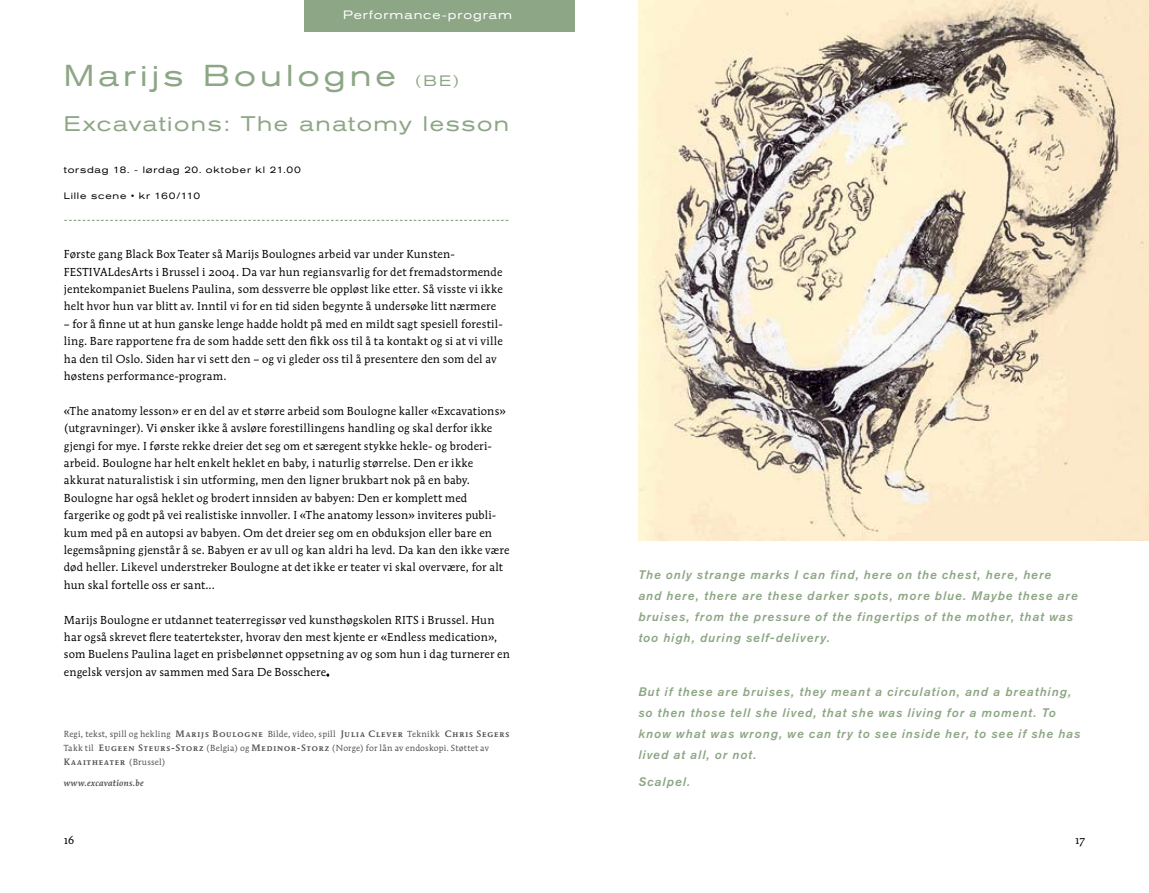
<style>
.page{position:relative;width:1149px;height:893px;background:#fff}
.page>*{position:absolute;margin:0;border:0;box-sizing:border-box;transform-origin:0 0}
.t1{font:expanded 30px "Akzidenz Grotesk BE";letter-spacing:.14em;color:#8da685}
.t2{font:expanded 21px "Akzidenz Grotesk BE";letter-spacing:.07em;color:#8da685}
.t3{font:italic 500 12.3px/21px "Akzidenz Grotesk BE";letter-spacing:.085em;color:#8da685}
.t4{font:expanded 12px "Akzidenz Grotesk BE";letter-spacing:.08em;color:#fff}
.t5{font:11.4px/17.4px "Mendoza Rom ITC Book OS";letter-spacing:.02em;color:#000}
.t6{font:500 expanded 9.3px "Akzidenz Grotesk BE";color:#8da685}
.t7{font:expanded 9.3px "Akzidenz Grotesk BE";letter-spacing:.085em;color:#000}
.t8{font:9.15px "Mendoza Rom ITC Medi SC";letter-spacing:.11em;color:#504f53}
.t9{font:8.7px/14px "Mendoza Rom ITC Book OS";letter-spacing:.025em;color:#504f53}
.t10{font:8.7px "Mendoza Rom ITC Medi Ital OS";letter-spacing:.025em;color:#504f53}
.s1{font-size:15px}
.s2{font-family:"Mendoza Rom ITC Medi SC";font-size:9.15px}
.s3{font-family:"Mendoza Rom ITC Book OS";font-size:8.7px}
</style>
<div class="page">
<img style="left:638px;top:0;width:510px;height:541px">
<div style="left:304px;top:0;width:270px;height:32px;background:#8da685"></div>
<p class="t4" style="left:343px;top:8px;width:170px">Performance-program</p>
<h1 class="t1" style="left:64px;top:58px;width:396px">Marijs Boulogne <span class="s1">(BE)</span></h1>
<h2 class="t2" style="left:64px;top:111px;width:447px">Excavations: The anatomy lesson</h2>
<p class="t7" style="left:64px;top:165px;width:238px">torsdag 18. - lørdag 20. oktober kl 21.00</p>
<p class="t7" style="left:64px;top:190px;width:138px">Lille scene • kr 160/110</p>
<p class="t6" style="left:64px;top:214px;width:446px">-------------------------------------------------------------------------------------------------</p>
<p class="t5" style="left:64px;top:245px;width:440px">Første gang Black Box Teater så Marijs Boulognes arbeid var under Kunsten-FESTIVALdesArts i Brussel i 2004. Da var hun regiansvarlig for det fremadstormende jentekompaniet Buelens Paulina, som dessverre ble oppløst like etter. Så visste vi ikke helt hvor hun var blitt av. Inntil vi for en tid siden begynte å undersøke litt nærmere</p>
<p class="t5" style="left:64px;top:315px;width:440px">– for å finne ut at hun ganske lenge hadde holdt på med en mildt sagt spesiell forestil&shy;ling. Bare rapportene fra de som hadde sett den fikk oss til å ta kontakt og si at vi ville ha den til Oslo. Siden har vi sett den – og vi gleder oss til å presentere den som del av høstens performance-program.</p>
<p class="t5" style="left:64px;top:402px;width:447px">«The anatomy lesson» er en del av et større arbeid som Boulogne kaller «Excavations» (utgravninger). Vi ønsker ikke å avsløre forestillingens handling og skal derfor ikke gjengi for mye. I første rekke dreier det seg om et særegent stykke hekle- og broderi&shy;arbeid. Boulogne har helt enkelt heklet en baby, i naturlig størrelse. Den er ikke akkurat naturalistisk i sin utforming, men den ligner brukbart nok på en baby.<br>Boulogne har også heklet og brodert innsiden av babyen: Den er komplett med fargerike og godt på vei realistiske innvoller. I «The anatomy lesson» inviteres publi&shy;kum med på en autopsi av babyen. Om det dreier seg om en obduksjon eller bare en legemsåpning gjenstår å se. Babyen er av ull og kan aldri ha levd. Da kan den ikke være død heller. Likevel understreker Boulogne at det ikke er teater vi skal overvære, for alt hun skal fortelle oss er sant...</p>
<p class="t5" style="left:64px;top:611px;width:447px">Marijs Boulogne er utdannet teaterregissør ved kunsthøgskolen RITS i Brussel. Hun har også skrevet flere teatertekster, hvorav den mest kjente er «Endless medication», som Buelens Paulina laget en prisbelønnet oppsetning av og som hun i dag turnerer en engelsk versjon av sammen med Sara De Bosschere</p>
<p class="t9" style="left:64px;top:727px;width:447px">Regi, tekst, spill og hekling <span class="s2">Marijs Boulogne</span> Bilde, video, spill <span class="s2">Julia Clever</span> Teknikk <span class="s2">Chris Segers<br></span>Takk til <span class="s2">Eugeen Steurs-Storz</span> (Belgia) og <span class="s2">Medinor-Storz</span> (Norge) for lån av endoskopi. Støttet av</p>
<p class="t8" style="left:64px;top:756px;width:103px">Kaaitheater <span class="s3">(Brussel)</span></p>
<p class="t10" style="left:64px;top:777px;width:81px">www.excavations.be</p>
<p class="t3" style="left:638px;top:564px;width:441px">The only strange marks I can find, here on the chest, here, here<br>and here, there are these darker spots, more blue. Maybe these are bruises, from the pressure of the fingertips of the mother, that was too high, during self-delivery.</p>
<p class="t3" style="left:638px;top:681px;width:443px">But if these are bruises, they meant a circulation, and a breathing, so then those tell she lived, that she was living for a moment. To know what was wrong, we can try to see inside her, to see if she has lived at all, or not.</p>
<p class="t3" style="left:638px;top:771px;width:53px">Scalpel.</p>
<p class="t5" style="left:64px;top:831px;width:11px">16</p>
<p class="t5" style="left:1074px;top:831px;width:11px">17</p>
</div>
